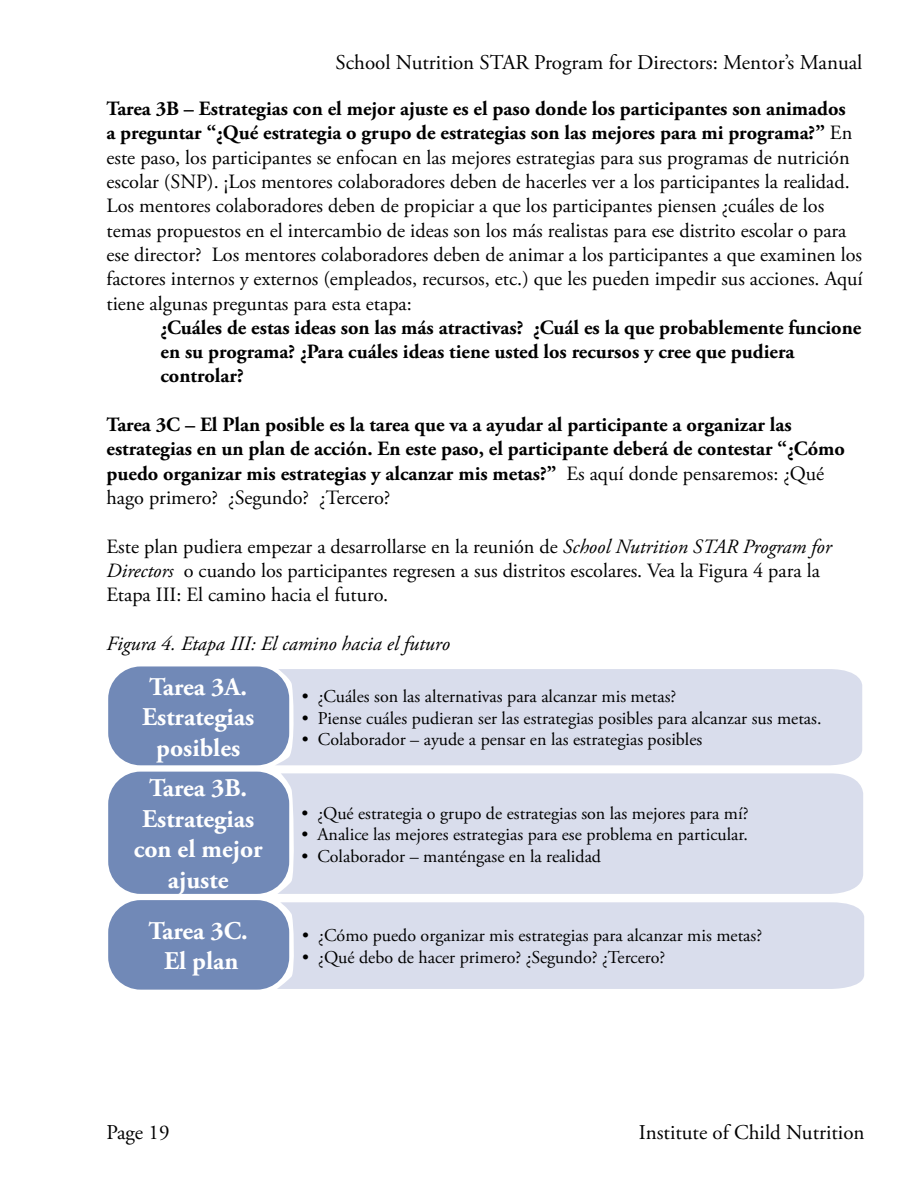
<style>
.page{position:relative;width:918px;height:1188px;background:#fff}
.page>*{position:absolute;margin:0;border:0;box-sizing:border-box;transform-origin:0 0}
.t1{font:700 25.5px/30.6px "Adobe Garamond Pro";color:#fff;text-align:center}
.t2{font:21px "Adobe Garamond Pro";color:#000}
.t3{font:20.25px/24.3px "Adobe Garamond Pro";color:#000}
.t4{font:700 20.25px/24.3px "Adobe Garamond Pro";color:#000}
.t5{font:italic 20.25px "Adobe Garamond Pro";color:#000}
.t6{font:18px "Adobe Garamond Pro";color:#000}
.s1{font-weight:700}
.s2{font-weight:400}
.s3{font-style:italic}
</style>
<div class="page">
<div style="left:108px;top:666px;width:181px;height:99px;background:#7189b7;border-radius:32px"></div>
<div style="left:275px;top:669px;width:587px;height:96px;background:#d9ddec"></div>
<div style="left:108px;top:772px;width:181px;height:122px;background:#7189b7;border-radius:32px"></div>
<div style="left:108px;top:900px;width:181px;height:90px;background:#7189b7;border-radius:32px"></div>
<div style="left:277px;top:773px;width:586px;height:121px;background:#d9ddec"></div>
<div style="left:277px;top:902px;width:587px;height:87px;background:#d9ddec"></div>
<p class="t2" style="left:336px;top:49px;width:528px">School Nutrition STAR Program for Directors: Mentor’s Manual</p>
<p class="t3" style="left:106px;top:97px;width:758px"><span class="s1">Tarea 3B – Estrategias con el mejor ajuste es el paso donde los participantes son animados<br>a preguntar “¿Qué estrategia o grupo de estrategias son las mejores para mi programa?”</span> En este paso, los participantes se enfocan en las mejores estrategias para sus programas de nutrición escolar (SNP). ¡Los mentores colaboradores deben de hacerles ver a los participantes la realidad.<br>Los mentores colaboradores deben de propiciar a que los participantes piensen ¿cuáles de los temas propuestos en el intercambio de ideas son los más realistas para ese distrito escolar o para ese director? Los mentores colaboradores deben de animar a los participantes a que examinen los factores internos y externos (empleados, recursos, etc.) que les pueden impedir sus acciones. Aquí tiene algunas preguntas para esta etapa:</p>
<p class="t4" style="left:161px;top:316px;width:702px">¿Cuáles de estas ideas son las más atractivas? ¿Cuál es la que probablemente funcione en su programa? ¿Para cuáles ideas tiene usted los recursos y cree que pudiera controlar?</p>
<p class="t4" style="left:106px;top:413px;width:740px">Tarea 3C – El Plan posible es la tarea que va a ayudar al participante a organizar las estrategias en un plan de acción. En este paso, el participante deberá de contestar “¿Cómo puedo organizar mis estrategias y alcanzar mis metas?” <span class="s2">Es aquí donde pensaremos: ¿Qué hago primero? ¿Segundo? ¿Tercero?</span></p>
<p class="t3" style="left:106px;top:535px;width:727px">Este plan pudiera empezar a desarrollarse en la reunión de <span class="s3">School Nutrition STAR Program for<br>Directors</span> o cuando los participantes regresen a sus distritos escolares. Vea la Figura 4 para la<br>Etapa III: El camino hacia el futuro.</p>
<p class="t5" style="left:106px;top:631px;width:345px">Figura 4. Etapa III: El camino hacia el futuro</p>
<p class="t1" style="left:142px;top:672px;width:114px">Tarea 3A.<br>Estrategias posibles</p>
<p class="t6" style="left:302px;top:686px;width:376px">• ¿Cuáles son las alternativas para alcanzar mis metas?</p>
<p class="t6" style="left:302px;top:707px;width:521px">• Piense cuáles pudieran ser las estrategias posibles para alcanzar sus metas.</p>
<p class="t6" style="left:302px;top:729px;width:402px">• Colaborador – ayude a pensar en las estrategias posibles</p>
<p class="t1" style="left:134px;top:773px;width:130px">Tarea 3B.<br>Estrategias con el mejor ajuste</p>
<p class="t1" style="left:148px;top:916px;width:101px">Tarea 3C.<br>El plan</p>
<p class="t6" style="left:301px;top:802px;width:449px">• ¿Qué estrategia o grupo de estrategias son las mejores para mí?</p>
<p class="t6" style="left:301px;top:824px;width:448px">• Analice las mejores estrategias para ese problema en particular.</p>
<p class="t6" style="left:301px;top:845px;width:301px">• Colaborador – manténgase en la realidad</p>
<p class="t6" style="left:302px;top:925px;width:461px">• ¿Cómo puedo organizar mis estrategias para alcanzar mis metas?</p>
<p class="t6" style="left:302px;top:946px;width:364px">• ¿Qué debo de hacer primero? ¿Segundo? ¿Tercero?</p>
<p class="t2" style="left:106px;top:1119px;width:65px">Page 19</p>
<p class="t2" style="left:639px;top:1119px;width:227px">Institute of Child Nutrition</p>
</div>
